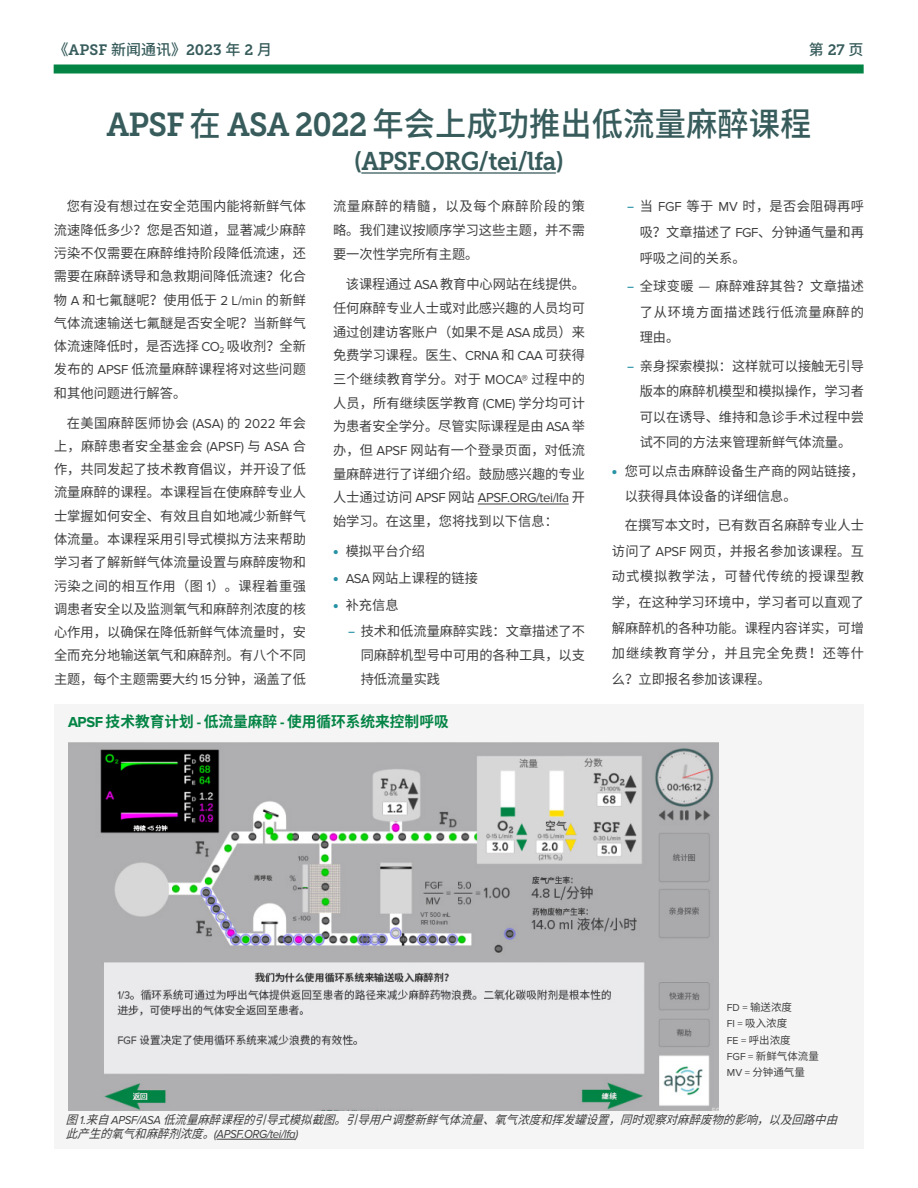
<style>
.page{position:relative;width:918px;height:1188px;background:#fff}
.page>*{position:absolute;margin:0;border:0;box-sizing:border-box;transform-origin:0 0}
.t1{font:500 33px "Source Han Sans CN";color:#385c5c;scale:.95 1}
.t2{font:25.5px "Museo Slab 700";letter-spacing:-.03em;color:#375a5b;scale:.95 1}
.t3{font:700 15px "Source Han Sans CN";color:#038445}
.t4{font:15px "Museo Slab 700";color:#385c5c}
.t5{font:500 15px "Source Han Sans CN";color:#385c5c}
.t6{font:13.5px/23.2px "Source Han Sans CN";color:#3e3e3f;text-align:justify}
.t7{font:13.5px "Proxima Nova";letter-spacing:-.03em;color:#3e3e3f}
.t8{font:italic 12px "Source Han Sans CN";color:#3e3e3f;scale:.95 1}
.t9{font:italic 12px "Proxima Nova";letter-spacing:-.03em;color:#3e3e3f;scale:.95 1}
.t10{font:10.5px/16.4px "Source Han Sans CN";color:#3e3e3f}
.s1{font-family:"Source Han Sans CN";font-weight:500}
.s2{font-family:"Museo Slab 700";font-weight:400}
.s3{color:#385c5c}
.s4{font-family:"Proxima Nova"}
.s5{font-family:"Source Han Sans CN"}
.s6{font-family:"Museo Slab 500";color:#2792a6}
.s7{font-family:"Raleway";font-weight:500;color:#2792a6}
</style>
<div class="page">
<div style="left:54px;top:64px;width:810px;height:10px;background:#038445"></div>
<div style="left:54px;top:704px;width:810px;height:445px;background:#f5f5f5"></div>
<hr style="left:361px;top:172px;width:195px;height:2px;background:#375a5b">
<hr style="left:478px;top:504px;width:91px;height:1px;background:#3e3e3f">
<hr style="left:217px;top:1139px;width:78px;height:1px;background:#3e3e3f">
<img style="left:68px;top:742px;width:651px;height:368px">
<p class="t4" style="left:54px;top:41px;width:220px"><span class="s1">《</span>APSF <span class="s1">新闻通讯》</span>2023 <span class="s1">年</span> 2 <span class="s1">月</span></p>
<p class="t5" style="left:809px;top:41px;width:56px">第 <span class="s2">27</span> 页</p>
<h1 class="t1" style="left:107px;top:105px;width:743px"><span class="s2">APSF</span> 在 <span class="s2">ASA 2022</span> 年会上成功推出低流量麻醉课程</h1>
<h2 class="t2" style="left:354px;top:147px;width:222px"><span class="s3">(</span>APSF.ORG/tei/lfa<span class="s3">)</span></h2>
<p class="t6" style="left:54px;top:195px;width:254px;text-indent:13px">您有没有想过在安全范围内能将新鲜气体流速降低多少？您是否知道，显著减少麻醉污染不仅需要在麻醉维持阶段降低流速，还需要在麻醉诱导和急救期间降低流速？化合物 <span class="s4">A</span> 和七氟醚呢？使用低于 <span class="s4">2 L/min</span> 的新鲜气体流速输送七氟醚是否安全呢？当新鲜气体流速降低时，是否选择 <span class="s4">CO</span><sub>2</sub> 吸收剂？全新发布的 <span class="s4">APSF</span> 低流量麻醉课程将对这些问题和其他问题进行解答。</p>
<p class="t6" style="left:54px;top:411px;width:254px;text-indent:13px">在美国麻醉医师协会 <span class="s4">(ASA)</span> 的 <span class="s4">2022</span> 年会上，麻醉患者安全基金会 <span class="s4">(APSF)</span> 与 <span class="s4">ASA</span> 合作，共同发起了技术教育倡议，并开设了低流量麻醉的课程。本课程旨在使麻醉专业人士掌握如何安全、有效且自如地减少新鲜气体流量。本课程采用引导式模拟方法来帮助学习者了解新鲜气体流量设置与麻醉废物和污染之间的相互作用（图 <span class="s4">1</span>）。课程着重强调患者安全以及监测氧气和麻醉剂浓度的核心作用，以确保在降低新鲜气体流量时，安全而充分地输送氧气和麻醉剂。有八个不同主题，每个主题需要大约 <span class="s4">15</span> 分钟，涵盖了低</p>
<p class="t6" style="left:333px;top:195px;width:254px;line-height:23.7px">流量麻醉的精髓，以及每个麻醉阶段的策略。我们建议按顺序学习这些主题，并不需要一次性学完所有主题。</p>
<p class="t6" style="left:333px;top:273px;width:254px;line-height:23.7px;text-indent:13px">该课程通过 <span class="s4">ASA</span> 教育中心网站在线提供。任何麻醉专业人士或对此感兴趣的人员均可通过创建访客账户（如果不是 <span class="s4">ASA</span> 成员）来免费学习课程。医生、<span class="s4">CRNA</span> 和 <span class="s4">CAA</span> 可获得三个继续教育学分。对于 <span class="s4">MOCA®</span> 过程中的人员，所有继续医学教育 <span class="s4">(CME)</span> 学分均可计为患者安全学分。尽管实际课程是由 <span class="s4">ASA</span> 举办，但 <span class="s4">APSF</span> 网站有一个登录页面，对低流量麻醉进行了详细介绍。鼓励感兴趣的专业</p>
<p class="t7" style="left:333px;top:490px;width:254px"><span class="s5">人士通过访问</span> APSF <span class="s5">网站</span> APSF.ORG/tei/lfa <span class="s5">开</span></p>
<p class="t6" style="left:333px;top:510px;width:226px">始学习。在这里，您将找到以下信息：</p>
<p class="t6" style="left:333px;top:540px;width:94px"><span class="s6">•</span> 模拟平台介绍</p>
<p class="t6" style="left:333px;top:567px;width:146px"><span class="s6">•</span> <span class="s4">ASA</span> 网站上课程的链接</p>
<p class="t6" style="left:333px;top:593px;width:67px"><span class="s6">•</span> 补充信息</p>
<p class="t6" style="left:361px;top:620px;width:226px;line-height:23.7px;text-indent:-13px"><span class="s7">–</span> 技术和低流量麻醉实践：文章描述了不同麻醉机型号中可用的各种工具，以支持低流量实践</p>
<p class="t6" style="left:640px;top:194px;width:226px;line-height:25.5px;text-indent:-13px"><span class="s7">–</span> 当 <span class="s4">FGF</span> 等于 <span class="s4">MV</span> 时，是否会阻碍再呼吸？文章描述了 <span class="s4">FGF</span>、分钟通气量和再呼吸之间的关系。</p>
<p class="t6" style="left:640px;top:274px;width:226px;line-height:25.5px;text-indent:-13px"><span class="s7">–</span> 全球变暖 — 麻醉难辞其咎？文章描述了从环境方面描述践行低流量麻醉的理由。</p>
<p class="t6" style="left:640px;top:353px;width:226px;line-height:25.5px;text-indent:-13px"><span class="s7">–</span> 亲身探索模拟：这样就可以接触无引导版本的麻醉机模型和模拟操作，学习者可以在诱导、维持和急诊手术过程中尝试不同的方法来管理新鲜气体流量。</p>
<p class="t6" style="left:625px;top:458px;width:241px;line-height:25.5px;text-indent:-13px"><span class="s6">•</span> 您可以点击麻醉设备生产商的网站链接，以获得具体设备的详细信息。</p>
<p class="t6" style="left:612px;top:513px;width:254px;line-height:25.5px;text-indent:13px">在撰写本文时，已有数百名麻醉专业人士访问了 <span class="s4">APSF</span> 网页，并报名参加该课程。互动式模拟教学法，可替代传统的授课型教学，在这种学习环境中，学习者可以直观了解麻醉机的各种功能。课程内容详实，可增加继续教育学分，并且完全免费！还等什么？立即报名参加该课程。</p>
<p class="t3" style="left:68px;top:714px;width:382px"><span class="s4">APSF</span> 技术教育计划 <span class="s4">-</span> 低流量麻醉 <span class="s4">-</span> 使用循环系统来控制呼吸</p>
<p class="t10" style="left:727px;top:999px;width:94px"><span class="s4">FD =</span> 输送浓度<br><span class="s4">FI =</span> 吸入浓度<br><span class="s4">FE =</span> 呼出浓度<br><span class="s4">FGF =</span> 新鲜气体流量<br><span class="s4">MV =</span> 分钟通气量</p>
<p class="t8" style="left:66px;top:1113px;width:823px">图<span class="s4">1 .</span> 来自<span class="s4">A P S F/A S A</span> 低流量麻醉课程的引导式模拟截图。引导用户调整新鲜气体流量、氧气浓度和挥发罐设置，同时观察对麻醉废物的影响，以及回路中由</p>
<p class="t9" style="left:66px;top:1127px;width:246px"><span class="s5">此产生的氧气和麻醉剂浓度。</span>(APSF.ORG/tei/lfa)</p>
</div>
